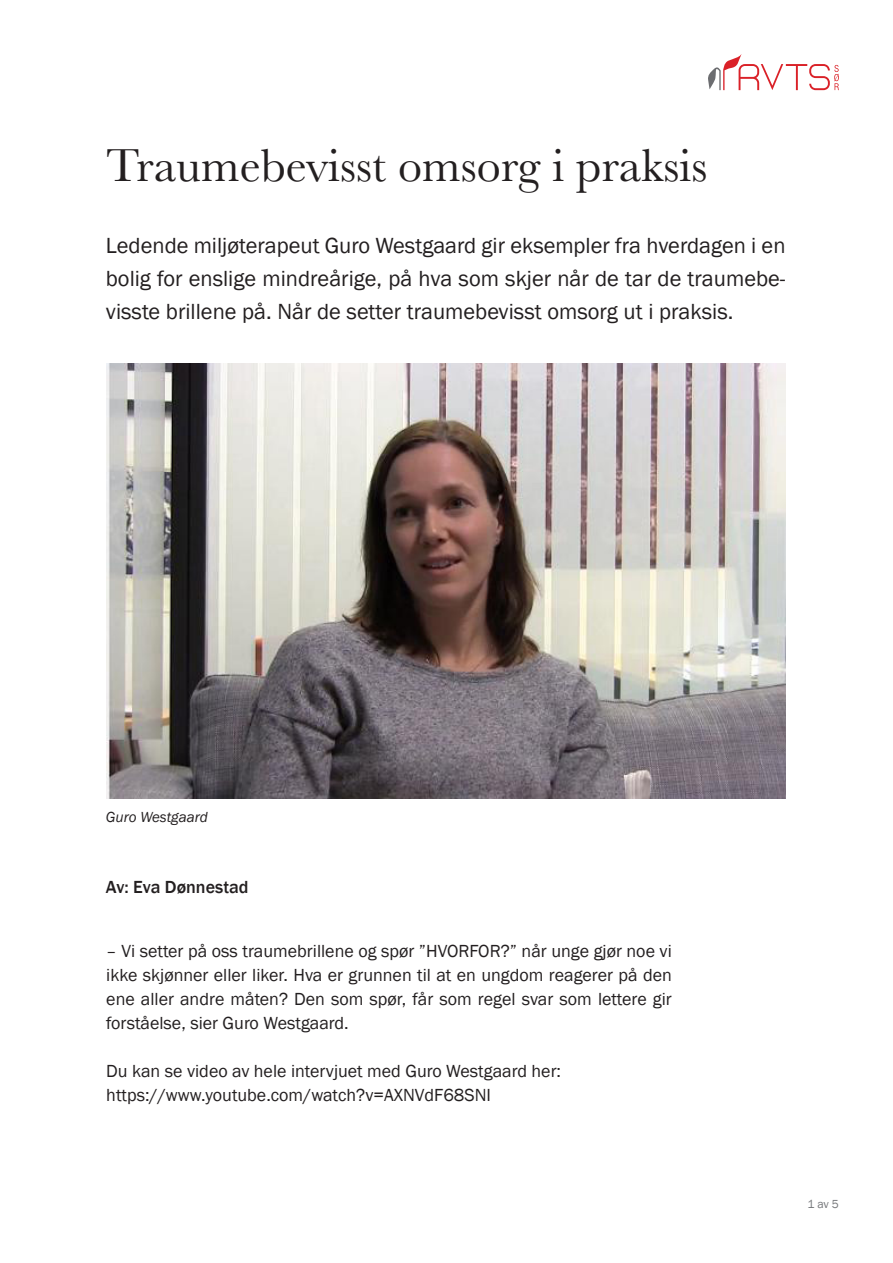
<style>
.page{position:relative;width:893px;height:1263px;background:#fff}
.page>*{position:absolute;margin:0;border:0;box-sizing:border-box;transform-origin:0 0}
.t1{font:48px "Baskerville";color:#231f20}
.t2{font:22.5px/33px "Franklin Gothic";color:#231f20;text-align:justify}
.t3{font:18px/24px "Franklin Gothic";color:#231f20;text-align:justify}
.t4{font:500 18px "Franklin Gothic";color:#231f20}
.t5{font:italic 15px "Franklin Gothic";color:#231f20}
.t6{font:12px "Franklin Gothic";color:#76787b}
</style>
<div class="page">
<svg style="left:708px;top:54px;width:131px;height:36px"></svg>
<img style="left:106px;top:364px;width:679px;height:435px">
<p class="t1" style="left:106px;top:135px;width:603px">Traumebevisst omsorg i praksis</p>
<p class="t2" style="left:106px;top:229px;width:681px">Ledende miljøterapeut Guro Westgaard gir eksempler fra hverdagen i en bolig for enslige mindreårige, på hva som skjer når de tar de traumebe&shy;visste brillene på. Når de setter traumebevisst omsorg ut i praksis.</p>
<p class="t5" style="left:106px;top:808px;width:104px">Guro Westgaard</p>
<p class="t4" style="left:106px;top:876px;width:144px">Av: Eva Dønnestad</p>
<p class="t3" style="left:106px;top:940px;width:567px">– Vi setter på oss traumebrillene og spør ”HVORFOR?” når unge gjør noe vi ikke skjønner eller liker. Hva er grunnen til at en ungdom reagerer på den ene aller andre måten? Den som spør, får som regel svar som lettere gir forståelse, sier Guro Westgaard.</p>
<p class="t3" style="left:106px;top:1060px;width:456px">Du kan se video av hele intervjuet med Guro Westgaard her:</p>
<p class="t3" style="left:106px;top:1084px;width:386px">https://www.youtube.com/watch?v=AXNVdF68SNI</p>
<p class="t6" style="left:807px;top:1197px;width:33px">1 av 5</p>
</div>
